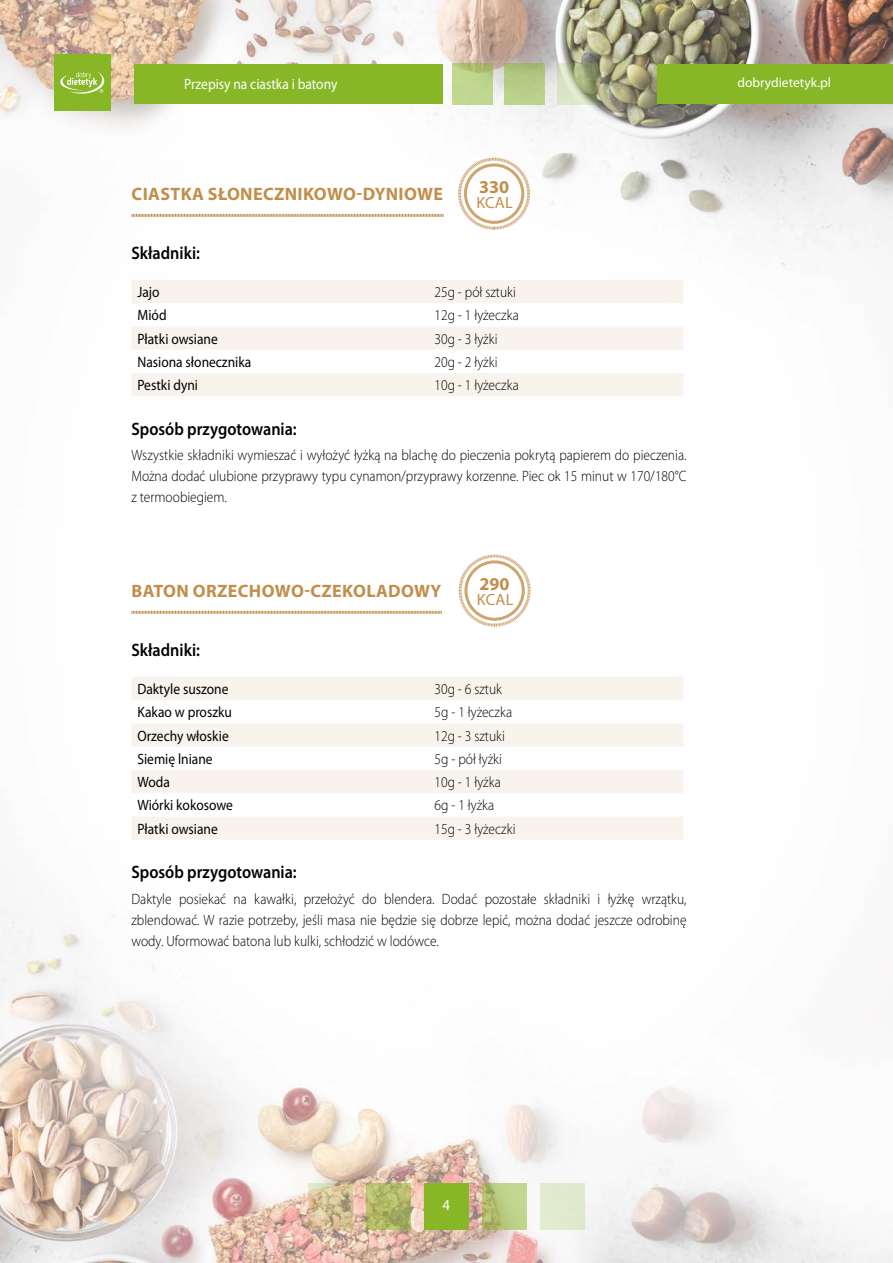
<style>
.page{position:relative;width:893px;height:1263px;background:#fff}
.page>*{position:absolute;margin:0;border:0;box-sizing:border-box;transform-origin:0 0}
.t1{font:700 18.15px "Myriad Pro";color:#c18f4c}
.t2{font:600 18px "Myriad Pro";color:#020203;scale:.9 1}
.t3{font:700 18px "Myriad Pro";letter-spacing:.02em;color:#c18f4c}
.t4{font:16.35px "Myriad Pro";letter-spacing:.015em;color:#c18f4c}
.t5{font:300 15px/21px "Myriad Pro";color:#000;text-align:justify;scale:.9 1}
.t6{font:15px "Myriad Pro";color:#000;scale:.9 1}
.t7{font:15px "Myriad Pro";color:#fff;scale:.9 1}
.t8{font:15px "Myriad Pro";color:#fff}
.t9{font:13.5px "Myriad Pro";color:#fff}
</style>
<div class="page">
<img style="left:0;top:0;width:893px;height:1263px">
<div style="left:424px;top:1183px;width:45px;height:46px;background:#87b726"></div>
<svg style="left:482px;top:1183px;width:45px;height:46px;background:#b7c97e"></svg>
<svg style="left:505px;top:63px;width:40px;height:42px;background:#b2c981"></svg>
<div style="left:541px;top:1183px;width:44px;height:46px;background:#e1eace"></div>
<svg style="left:557px;top:63px;width:41px;height:42px;background:#b6bf9b"></svg>
<svg style="left:366px;top:1183px;width:44px;height:46px;background:#afb666"></svg>
<svg style="left:452px;top:63px;width:40px;height:42px;background:#bbd188"></svg>
<svg style="left:308px;top:1183px;width:44px;height:46px;background:#d0bf97"></svg>
<div style="left:54px;top:54px;width:56px;height:56px;background:#87b726"></div>
<svg style="left:60px;top:72px;width:44px;height:22px"></svg>
<div style="left:657px;top:64px;width:236px;height:39px;background:#87b726"></div>
<div style="left:134px;top:64px;width:308px;height:39px;background:#87b726"></div>
<svg style="left:131px;top:213px;width:313px;height:4px"></svg>
<svg style="left:131px;top:610px;width:311px;height:4px"></svg>
<svg style="left:131px;top:280px;width:552px;height:116px;fill:#f9f3ed"></svg>
<svg style="left:131px;top:677px;width:552px;height:163px;fill:#f9f3ed"></svg>
<svg style="left:131px;top:793px;width:552px;height:23px"></svg>
<svg style="left:458px;top:157px;width:73px;height:73px"></svg>
<div style="left:464px;top:163px;width:60px;height:61px;border:3px solid #c18f4c;border-radius:50%"></div>
<svg style="left:458px;top:554px;width:73px;height:73px"></svg>
<div style="left:464px;top:560px;width:61px;height:61px;border:3px solid #c18f4c;border-radius:50%"></div>
<p class="t7" style="left:184px;top:75px;width:172px">Przepisy na ciastka i batony</p>
<p class="t9" style="left:737px;top:74px;width:95px">dobrydietetyk.pl</p>
<p class="t3" style="left:132px;top:183px;width:313px">CIASTKA SŁONECZNIKOWO-DYNIOWE</p>
<p class="t1" style="left:479px;top:175px;width:32px">330</p>
<p class="t4" style="left:476px;top:193px;width:38px">KCAL</p>
<p class="t2" style="left:131px;top:241px;width:78px">Składniki:</p>
<p class="t6" style="left:137px;top:283px;width:26px">Jajo</p>
<p class="t5" style="left:434px;top:282px;width:92px">25g - pół sztuki</p>
<p class="t6" style="left:137px;top:306px;width:34px">Miód</p>
<p class="t5" style="left:434px;top:305px;width:95px">12g - 1 łyżeczka</p>
<p class="t6" style="left:137px;top:329px;width:91px">Płatki owsiane</p>
<p class="t5" style="left:434px;top:328px;width:72px">30g - 3 łyżki</p>
<p class="t6" style="left:137px;top:353px;width:128px">Nasiona słonecznika</p>
<p class="t5" style="left:434px;top:351px;width:72px">20g - 2 łyżki</p>
<p class="t6" style="left:137px;top:376px;width:69px">Pestki dyni</p>
<p class="t5" style="left:434px;top:375px;width:95px">10g - 1 łyżeczka</p>
<p class="t2" style="left:131px;top:417px;width:185px">Sposób przygotowania:</p>
<p class="t5" style="left:131px;top:444px;width:618px">Wszystkie składniki wymieszać i wyłożyć łyżką na blachę do pieczenia pokrytą papierem do pieczenia.<br>Można dodać ulubione przyprawy typu cynamon/przyprawy korzenne. Piec ok 15 minut w 170/180°C z termoobiegiem.</p>
<p class="t3" style="left:132px;top:579px;width:311px">BATON ORZECHOWO-CZEKOLADOWY</p>
<p class="t1" style="left:480px;top:572px;width:32px">290</p>
<p class="t4" style="left:477px;top:589px;width:38px">KCAL</p>
<p class="t2" style="left:131px;top:638px;width:78px">Składniki:</p>
<p class="t6" style="left:137px;top:680px;width:103px">Daktyle suszone</p>
<p class="t5" style="left:434px;top:678px;width:77px">30g - 6 sztuk</p>
<p class="t6" style="left:137px;top:703px;width:107px">Kakao w proszku</p>
<p class="t5" style="left:434px;top:702px;width:88px">5g - 1 łyżeczka</p>
<p class="t6" style="left:137px;top:726px;width:103px">Orzechy włoskie</p>
<p class="t5" style="left:434px;top:725px;width:80px">12g - 3 sztuki</p>
<p class="t6" style="left:137px;top:750px;width:85px">Siemię lniane</p>
<p class="t5" style="left:434px;top:748px;width:76px">5g - pół łyżki</p>
<p class="t6" style="left:137px;top:773px;width:38px">Woda</p>
<p class="t5" style="left:434px;top:771px;width:75px">10g - 1 łyżka</p>
<p class="t6" style="left:137px;top:796px;width:108px">Wiórki kokosowe</p>
<p class="t5" style="left:434px;top:795px;width:68px">6g - 1 łyżka</p>
<p class="t6" style="left:137px;top:819px;width:91px">Płatki owsiane</p>
<p class="t5" style="left:434px;top:818px;width:91px">15g - 3 łyżeczki</p>
<p class="t2" style="left:131px;top:861px;width:185px">Sposób przygotowania:</p>
<p class="t5" style="left:131px;top:888px;width:618px">Daktyle posiekać na kawałki, przełożyć do blendera. Dodać pozostałe składniki i łyżkę wrzątku, zblendować. W razie potrzeby, jeśli masa nie będzie się dobrze lepić, można dodać jeszcze odrobinę wody. Uformować batona lub kulki, schłodzić w lodówce.</p>
<p class="t8" style="left:443px;top:1195px;width:9px">4</p>
</div>
